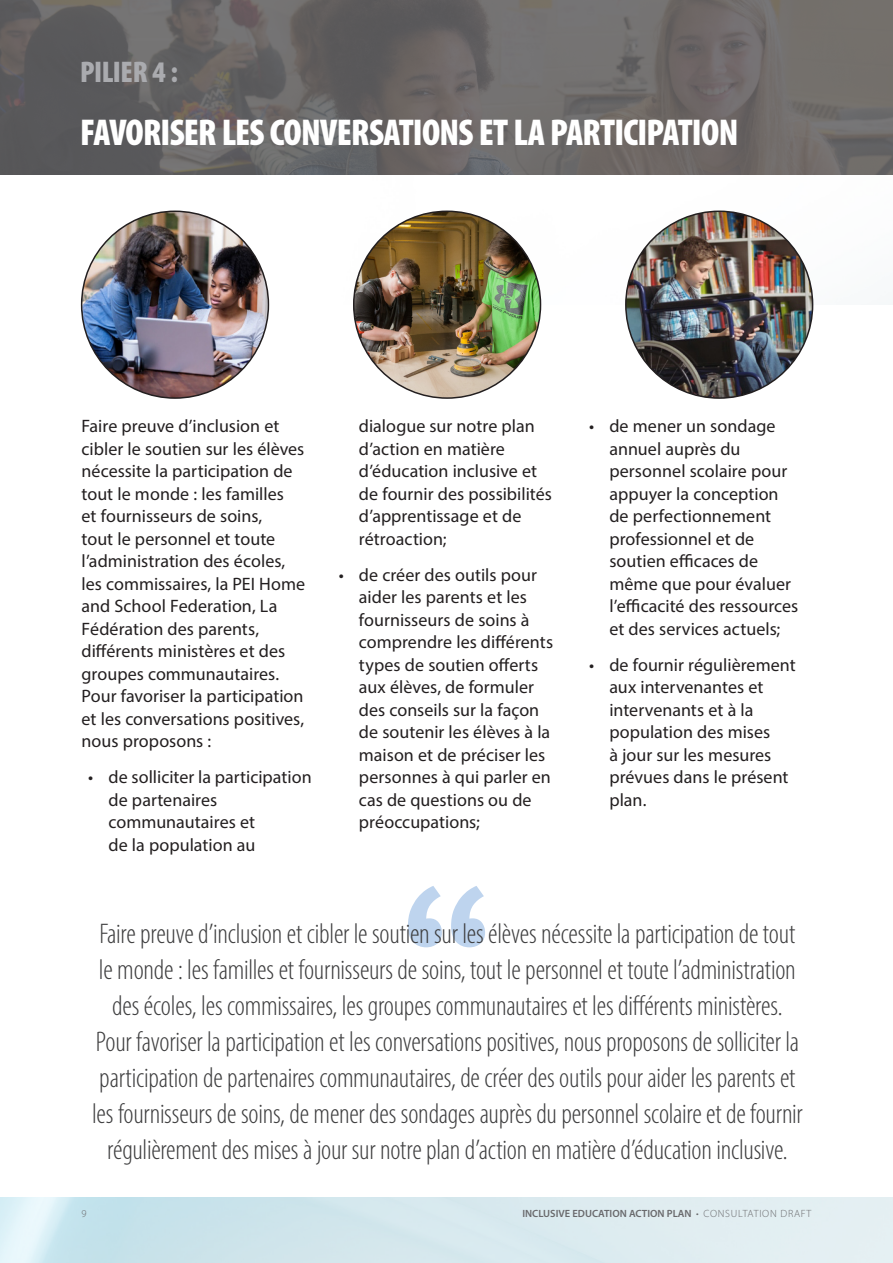
<style>
.page{position:relative;width:893px;height:1263px;background:#fff}
.page>*{position:absolute;margin:0;border:0;box-sizing:border-box;transform-origin:0 0}
.Pull_Quote_1_jw{font:900 condensed 37.5px "Myriad Pro";letter-spacing:-.02em;color:#fff}
.Pull_Quote_1_jw-2{font:900 condensed 30px "Myriad Pro";letter-spacing:-.015em;color:#aaabaf}
.t1{font:300 condensed 28.5px/36px "Myriad Pro";letter-spacing:-.01em;color:#3e3e3f;text-align:center}
.Body_Text_1_jw{font:18px/22.5px "Myriad Pro";color:#231f20}
.t2{font:600 10.5px "Myriad Pro";color:#69696c}
.t3{font:300 10.5px "Myriad Pro";color:#69696c}
.s1{font-weight:300}
</style>
<div class="page">
<img style="left:0;top:210px;width:893px;height:1053px">
<div style="left:0;top:305px;width:893px;height:891px;background:#fff"></div>
<img style="left:82px;top:211px;width:186px;height:187px;border-radius:93px">
<img style="left:354px;top:211px;width:186px;height:187px;border-radius:93px">
<img style="left:626px;top:211px;width:187px;height:187px;border-radius:93px">
<img style="left:0;top:0;width:893px;height:175px">
<svg style="left:408px;top:886px;width:77px;height:61px"></svg>
<p class="Pull_Quote_1_jw-2" style="left:80px;top:53px;width:99px">PILIER 4 :</p>
<p class="Pull_Quote_1_jw" style="left:80px;top:109px;width:660px">FAVORISER LES CONVERSATIONS ET LA PARTICIPATION</p>
<p class="Body_Text_1_jw" style="left:82px;top:414px;width:225px">Faire preuve d’inclusion et cibler le soutien sur les élèves nécessite la participation de tout le monde : les familles<br>et fournisseurs de soins,<br>tout le personnel et toute l’administration des écoles, les commissaires, la PEI Home and School Federation, La<br>Fédération des parents, différents ministères et des groupes communautaires.<br>Pour favoriser la participation et les conversations positives, nous proposons :</p>
<p class="Body_Text_1_jw" style="left:109px;top:765px;width:205px;text-indent:-20px">• de solliciter la participation de partenaires communautaires et<br>de la population au</p>
<p class="Body_Text_1_jw" style="left:359px;top:414px;width:194px">dialogue sur notre plan d’action en matière d’éducation inclusive et de fournir des possibilités d’apprentissage et de rétroaction;</p>
<p class="Body_Text_1_jw" style="left:359px;top:563px;width:196px;text-indent:-20px">• de créer des outils pour aider les parents et les fournisseurs de soins à comprendre les différents types de soutien offerts aux élèves, de formuler des conseils sur la façon de soutenir les élèves à la maison et de préciser les personnes à qui parler en cas de questions ou de préoccupations;</p>
<p class="Body_Text_1_jw" style="left:609px;top:414px;width:190px;text-indent:-20px">• de mener un sondage annuel auprès du personnel scolaire pour appuyer la conception de perfectionnement professionnel et de soutien efficaces de même que pour évaluer l’efficacité des ressources et des services actuels;</p>
<p class="Body_Text_1_jw" style="left:609px;top:653px;width:188px;text-indent:-20px">• de fournir régulièrement aux intervenantes et intervenants et à la population des mises<br>à jour sur les mesures prévues dans le présent plan.</p>
<p class="t1" style="left:92px;top:916px;width:712px">Faire preuve d’inclusion et cibler le soutien sur les élèves nécessite la participation de tout le monde : les familles et fournisseurs de soins, tout le personnel et toute l’administration des écoles, les commissaires, les groupes communautaires et les différents ministères.<br>Pour favoriser la participation et les conversations positives, nous proposons de solliciter la participation de partenaires communautaires, de créer des outils pour aider les parents et les fournisseurs de soins, de mener des sondages auprès du personnel scolaire et de fournir régulièrement des mises à jour sur notre plan d’action en matière d’éducation inclusive.</p>
<p class="t3" style="left:82px;top:1207px;width:7px">9</p>
<p class="t2" style="left:522px;top:1206px;width:290px">INCLUSIVE EDUCATION ACTION PLAN <span class="s1">• CONSULTATION DRAFT</span></p>
</div>
